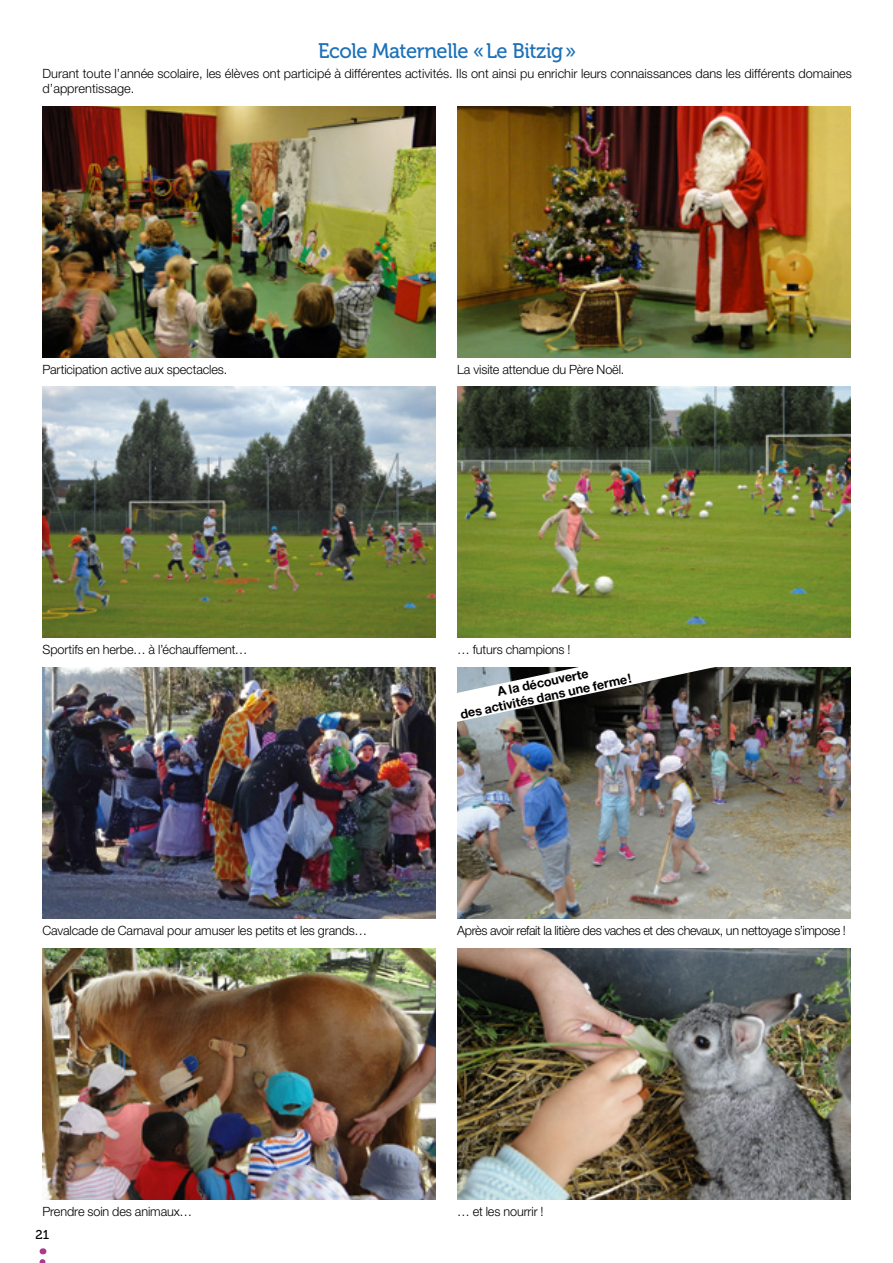
<style>
.page{position:relative;width:893px;height:1263px;background:#fff}
.page>*{position:absolute;margin:0;border:0;box-sizing:border-box;transform-origin:0 0}
.t1{font:21px "Museo 500";letter-spacing:-.02em;color:#1d71b8;scale:.96 1}
.t2{font:300 12.75px/15.3px "Ford";letter-spacing:-.005em;color:#000}
.t3{font:300 12.75px "Ford";letter-spacing:-.03em;color:#000}
.t4{font:700 12.75px/14.2px "Ford";color:#000;text-align:center}
.t5{font:12.75px "Museo 500";color:#000}
</style>
<div class="page">
<svg style="left:40px;top:1248px;width:6px;height:15px"></svg>
<img style="left:43px;top:106px;width:393px;height:251px">
<img style="left:457px;top:106px;width:393px;height:251px">
<img style="left:457px;top:948px;width:393px;height:251px">
<img style="left:457px;top:668px;width:393px;height:250px">
<img style="left:457px;top:387px;width:393px;height:251px">
<img style="left:43px;top:387px;width:393px;height:251px">
<img style="left:43px;top:668px;width:393px;height:250px">
<img style="left:43px;top:948px;width:393px;height:251px">
<svg style="left:457px;top:667px;width:261px;height:56px"></svg>
<h1 class="t1" style="left:318px;top:40px;width:270px">Ecole Maternelle «Le Bitzig»</h1>
<p class="t2" style="left:43px;top:65px;width:811px">Durant toute l’année scolaire, les élèves ont participé à différentes activités. Ils ont ainsi pu enrichir leurs connaissances dans les différents domaines d’apprentissage.</p>
<p class="t2" style="left:43px;top:361px;width:186px">Participation active aux spectacles.</p>
<p class="t2" style="left:457px;top:361px;width:169px">La visite attendue du Père Noël.</p>
<p class="t2" style="left:43px;top:642px;width:207px">Sportifs en herbe… à l’échauffement…</p>
<p class="t2" style="left:457px;top:642px;width:115px">… futurs champions !</p>
<p class="t4" style="left:456px;top:693px;width:176px;rotate:-12deg">A la découverte<br>des activités dans une ferme!</p>
<p class="t2" style="left:43px;top:922px;width:326px">Cavalcade de Carnaval pour amuser les petits et les grands…</p>
<p class="t3" style="left:457px;top:923px;width:390px">Après avoir refait la litière des vaches et des chevaux, un nettoyage s’impose !</p>
<p class="t2" style="left:43px;top:1203px;width:151px">Prendre soin des animaux…</p>
<p class="t5" style="left:36px;top:1227px;width:15px">21</p>
<p class="t2" style="left:457px;top:1203px;width:88px">… et les nourrir !</p>
</div>
